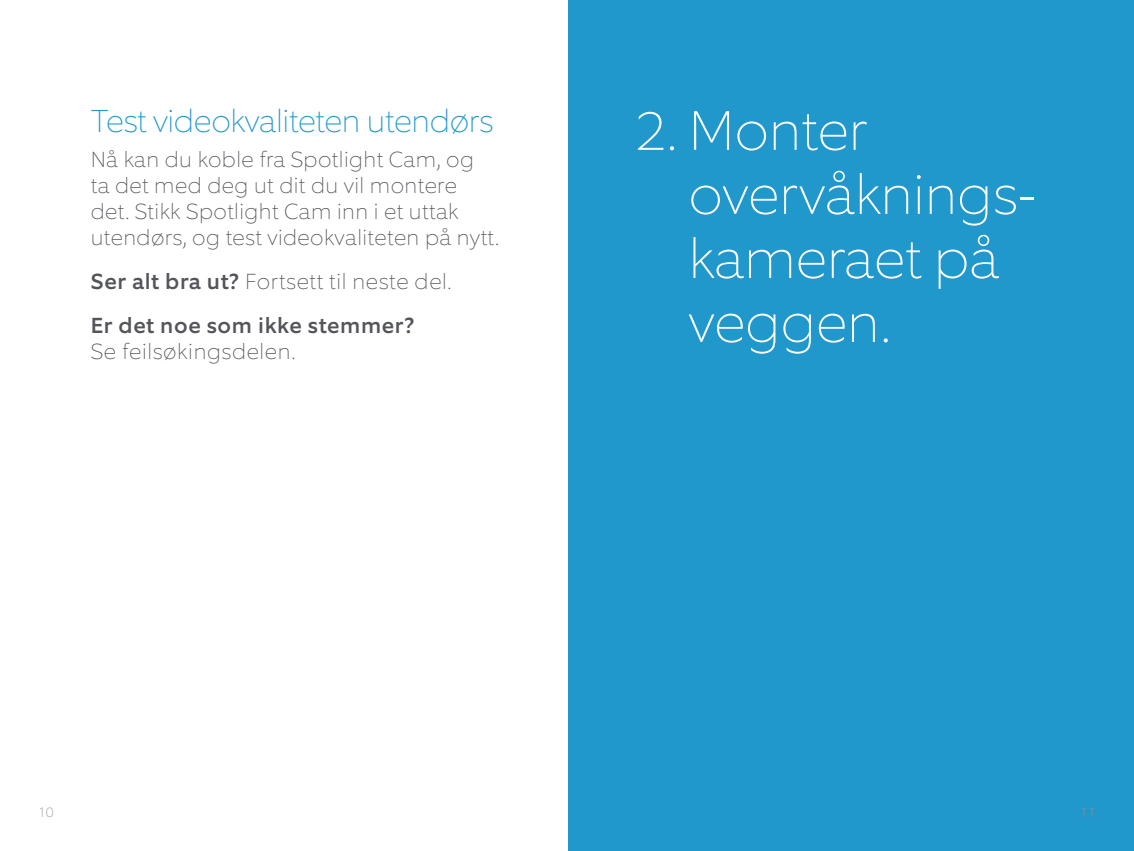
<style>
.page{position:relative;width:1134px;height:851px;background:#fff}
.page>*{position:absolute;margin:0;border:0;box-sizing:border-box;transform-origin:0 0}
.Section_Header{font:100 56px/64px "Equip";color:#fff}
.Big_Blue_Header{font:100 32px "Equip";letter-spacing:-.01em;color:#2198cc}
.Body_Copy{font:100 22px/26px "Equip";letter-spacing:.02em;color:#54555a}
.Body_Copy-2{font:500 22px/26px "Equip";letter-spacing:.03em;color:#54555a}
.t1{font:100 14px "Equip";color:#939598}
.s1{font-weight:500}
.s2{font-weight:100}
</style>
<div class="page">
<div style="left:568px;top:0;width:566px;height:850px;background:#2198cc"></div>
<p class="Big_Blue_Header" style="left:91px;top:100px;width:404px">Test videokvaliteten utendørs</p>
<p class="Body_Copy" style="left:91px;top:146px;width:410px">Nå kan du koble fra Spotlight Cam, og<br>ta det med deg ut dit du vil montere det. Stikk Spotlight Cam inn i et uttak utendørs, og test videokvaliteten på nytt.</p>
<p class="Body_Copy" style="left:91px;top:268px;width:362px"><span class="s1">Ser alt bra ut?</span> Fortsett til neste del.</p>
<p class="Body_Copy-2" style="left:91px;top:312px;width:325px">Er det noe som ikke stemmer?<br><span class="s2">Se feilsøkingsdelen.</span></p>
<p class="Section_Header" style="left:688px;top:98px;width:348px;text-indent:-53px">2. Monter overvåknings&shy;kameraet på veggen.</p>
<p class="t1" style="left:38px;top:803px;width:17px">10</p>
<p class="t1" style="left:1080px;top:803px;width:17px">11</p>
</div>
